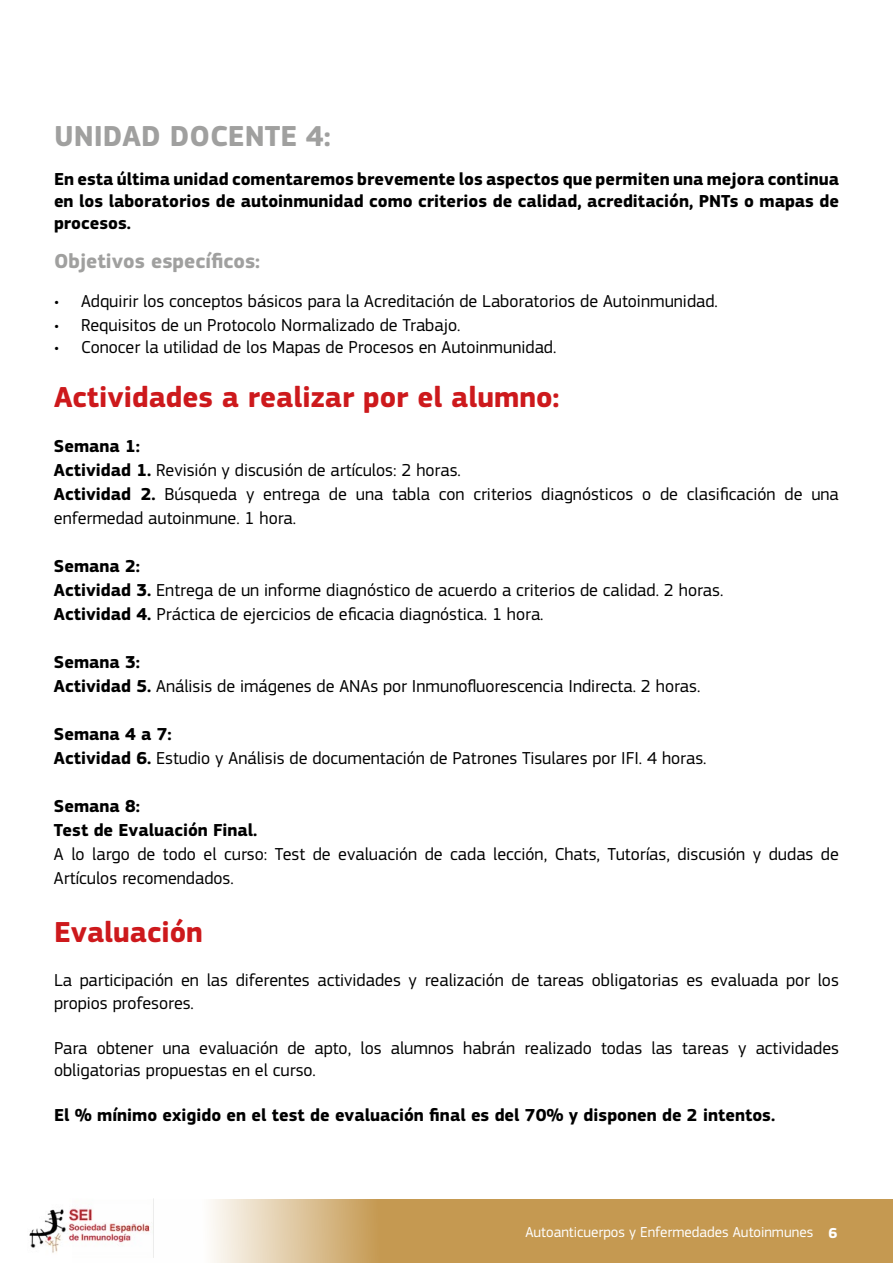
<style>
.page{position:relative;width:893px;height:1263px;background:#fff}
.page>*{position:absolute;margin:0;border:0;box-sizing:border-box;transform-origin:0 0}
.t1{font:700 30px "Amadeus";color:#cd191c}
.t2{font:700 30px "Amadeus";color:#a0a09f}
.t3{font:700 21px "Amadeus";color:#a0a09f}
.t4{font:18px/24px "Amadeus";color:#000}
.t5{font:700 18px/21.6px "Amadeus";color:#000;text-align:justify}
.t6{font:15px "Amadeus";color:#fff}
.s1{font-weight:700}
</style>
<div class="page">
<svg style="left:153px;top:1199px;width:740px;height:64px;fill:#c59951"></svg>
<img style="left:29px;top:1199px;width:125px;height:58px">
<h1 class="t2" style="left:54px;top:118px;width:278px">UNIDAD DOCENTE 4:</h1>
<p class="t5" style="left:54px;top:169px;width:786px">En esta última unidad comentaremos brevemente los aspectos que permiten una mejora continua en los laboratorios de autoinmunidad como criterios de calidad, acreditación, PNTs o mapas de procesos.</p>
<p class="t3" style="left:54px;top:248px;width:208px">Objetivos específicos:</p>
<p class="t4" style="left:54px;top:289px;width:665px">• Adquirir los conceptos básicos para la Acreditación de Laboratorios de Autoinmunidad.</p>
<p class="t4" style="left:54px;top:313px;width:408px">• Requisitos de un Protocolo Normalizado de Trabajo.</p>
<p class="t4" style="left:54px;top:335px;width:504px">• Conocer la utilidad de los Mapas de Procesos en Autoinmunidad.</p>
<h1 class="t1" style="left:54px;top:379px;width:507px">Actividades a realizar por el alumno:</h1>
<p class="t4" style="left:54px;top:435px;width:786px"><span class="s1">Semana 1:<br>Actividad 1.</span> Revisión y discusión de artículos: 2 horas.<br><span class="s1">Actividad 2.</span> Búsqueda y entrega de una tabla con criterios diagnósticos o de clasificación de una enfermedad autoinmune. 1 hora.</p>
<p class="t4" style="left:54px;top:555px;width:671px"><span class="s1">Semana 2:<br>Actividad 3.</span> Entrega de un informe diagnóstico de acuerdo a criterios de calidad. 2 horas.<br><span class="s1">Actividad 4.</span> Práctica de ejercicios de eficacia diagnóstica. 1 hora.</p>
<p class="t4" style="left:54px;top:651px;width:648px"><span class="s1">Semana 3:<br>Actividad 5.</span> Análisis de imágenes de ANAs por Inmunofluorescencia Indirecta. 2 horas.</p>
<p class="t4" style="left:54px;top:723px;width:654px"><span class="s1">Semana 4 a 7:<br>Actividad 6.</span> Estudio y Análisis de documentación de Patrones Tisulares por IFI. 4 horas.</p>
<p class="t5" style="left:54px;top:795px;width:205px;line-height:24px">Semana 8:<br>Test de Evaluación Final.</p>
<p class="t4" style="left:54px;top:843px;width:786px">A lo largo de todo el curso: Test de evaluación de cada lección, Chats, Tutorías, discusión y dudas de<br>Artículos recomendados.</p>
<h1 class="t1" style="left:54px;top:914px;width:150px">Evaluación</h1>
<p class="t4" style="left:54px;top:969px;width:786px;line-height:22.5px">La participación en las diferentes actividades y realización de tareas obligatorias es evaluada por los propios profesores.</p>
<p class="t4" style="left:54px;top:1037px;width:786px;line-height:22.5px">Para obtener una evaluación de apto, los alumnos habrán realizado todas las tareas y actividades obligatorias propuestas en el curso.</p>
<p class="t5" style="left:54px;top:1105px;width:723px">El % mínimo exigido en el test de evaluación final es del 70% y disponen de 2 intentos.</p>
<p class="t6" style="left:525px;top:1223px;width:313px">Autoanticuerpos y Enfermedades Autoinmunes <span class="s1">6</span></p>
</div>
